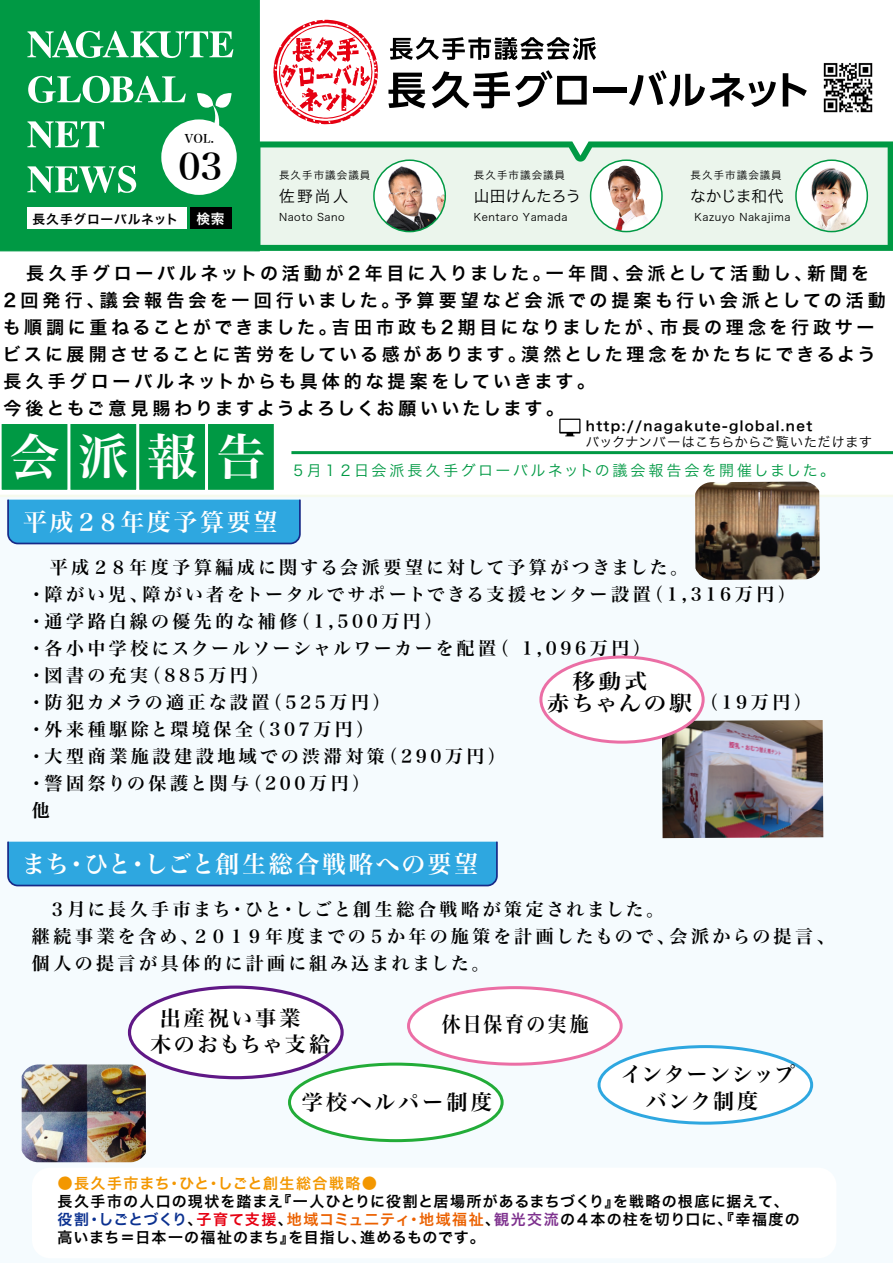
<style>
.page{position:relative;width:893px;height:1263px;background:#fff}
.page>*{position:absolute;margin:0;border:0;box-sizing:border-box;transform-origin:0 0}
.t1{font:49.5px "Hira Min Pro N W6";color:#fff}
.t2{font:36px "Hira Min Pro N W6";color:#000}
.t3{font:24px "Hira Min Pro N W6";letter-spacing:.11em;color:#fff}
.t4{font:21px/25.5px "Hira Min Pro N W6";letter-spacing:.12em;color:#000}
.t5{font:21px/27px "Hira Min Pro N W6";letter-spacing:.065em;color:#000}
.t6{font:21px/22.2px "Hira Min Pro N W6";letter-spacing:.12em;color:#000;scale:1.08 1}
.t7{font:21px "Hira Min Pro N W6";letter-spacing:.15em;color:#000}
.t8{font:21px "Hira Min Pro N W6";letter-spacing:.12em;color:#000;scale:.9 1}
.t9{font:18px/27px "Hira Min Pro N W6";letter-spacing:.18em;color:#000}
.t10{font:18px/27px "Hira Kaku Pro N W6";letter-spacing:.19em;color:#000}
.t11{font:15.75px "Hira Kaku Pro N W3";letter-spacing:-.005em;color:#000}
.t12{font:15.75px "Hira Kaku Pro N W3";letter-spacing:-.035em;color:#000}
.t13{font:15px/18px "Hira Kaku Pro N W6";letter-spacing:.065em;color:#000}
.t14{font:15px "Hira Kaku Pro N W3";letter-spacing:.16em;color:#094}
.t15{font:13.65px "Hira Kaku Pro N W6";color:#fff}
.t16{font:13.5px "Hira Kaku Pro N W6";letter-spacing:.1em;color:#000}
.t17{font:13.5px "Hira Kaku Pro N W3";letter-spacing:.005em;color:#000}
.t18{font:12.75px "Hira Kaku Pro N W6";letter-spacing:.06em;color:#000}
.t19{font:11.7px "Hira Min Pro N W6";color:#000}
.t20{font:10.5px "Hira Kaku Pro N W3";letter-spacing:.05em;color:#000}
.t21{font:10.5px "Hira Kaku Pro N W3";letter-spacing:.1em;color:#000}
.s1{font-size:15.3px;color:#f39700}
.s2{color:#f39700}
.s3{color:#0b3190}
.s4{color:#e60012}
.s5{color:#eb6100}
.s6{color:#7e318e}
</style>
<div class="page">
<div style="left:0;top:495px;width:893px;height:668px;background:#f5fbfe"></div>
<img style="left:662px;top:720px;width:161px;height:118px">
<svg style="left:260px;top:141px;width:633px;height:110px;background:#c7e7d2"></svg>
<svg style="left:273px;top:20px;width:105px;height:104px"></svg>
<div style="left:0;top:0;width:260px;height:251px;background:#094"></div>
<div style="left:591px;top:160px;width:71px;height:72px;background:#fff;border-radius:50%"></div>
<img style="left:608px;top:165px;width:46px;height:67px">
<div style="left:590px;top:159px;width:73px;height:73px;border:2px solid #094;border-radius:50%"></div>
<svg style="left:27px;top:31px;width:206px;height:27px"></svg>
<svg style="left:28px;top:76px;width:158px;height:27px"></svg>
<svg style="left:27px;top:121px;width:77px;height:27px"></svg>
<svg style="left:27px;top:166px;width:109px;height:27px"></svg>
<img style="left:374px;top:160px;width:71px;height:72px;border-radius:36px">
<div style="left:373px;top:159px;width:73px;height:73px;border:2px solid #094;border-radius:50%"></div>
<img style="left:796px;top:160px;width:71px;height:72px">
<div style="left:795px;top:159px;width:73px;height:73px;border:2px solid #094;border-radius:50%"></div>
<div style="left:28px;top:208px;width:159px;height:21px;background:#fff"></div>
<div style="left:190px;top:208px;width:42px;height:21px;background:#000"></div>
<svg style="left:390px;top:37px;width:206px;height:23px"></svg>
<svg style="left:388px;top:73px;width:37px;height:35px"></svg>
<svg style="left:432px;top:70px;width:155px;height:38px"></svg>
<div style="left:593px;top:87px;width:34px;height:6px;background:#000"></div>
<svg style="left:629px;top:70px;width:147px;height:37px"></svg>
<svg style="left:783px;top:73px;width:24px;height:34px"></svg>
<div style="left:163px;top:121px;width:72px;height:72px;background:#fff;border-radius:50%"></div>
<div style="left:161px;top:119px;width:76px;height:76px;border:3px solid #fff;border-radius:50%"></div>
<svg style="left:197px;top:92px;width:34px;height:35px"></svg>
<img style="left:823px;top:63px;width:50px;height:50px">
<svg style="left:6px;top:498px;width:296px;height:47px;background:#38a6dd"></svg>
<svg style="left:559px;top:419px;width:21px;height:17px"></svg>
<div style="left:541px;top:657px;width:162px;height:85px;background:#fff;border-radius:50%"></div>
<div style="left:539px;top:655px;width:166px;height:89px;border:3px solid #eb6ea5;border-radius:50%"></div>
<div style="left:129px;top:987px;width:213px;height:91px;background:#fff;border-radius:50%"></div>
<div style="left:128px;top:985px;width:216px;height:94px;border:3px solid #601886;border-radius:50%"></div>
<div style="left:599px;top:1046px;width:213px;height:77px;background:#fff;border-radius:50%"></div>
<div style="left:597px;top:1045px;width:216px;height:80px;border:3px solid #2ea7e0;border-radius:50%"></div>
<div style="left:0;top:422px;width:70px;height:70px;background:#094;border:2px solid #fff"></div>
<div style="left:68px;top:422px;width:70px;height:70px;background:#094;border:2px solid #fff"></div>
<div style="left:137px;top:422px;width:70px;height:70px;background:#094;border:2px solid #fff"></div>
<div style="left:206px;top:422px;width:70px;height:70px;background:#094;border:2px solid #fff"></div>
<hr style="left:291px;top:451px;width:602px;height:3px;background:#094">
<div style="left:408px;top:988px;width:213px;height:76px;background:#fff;border-radius:50%"></div>
<div style="left:407px;top:986px;width:216px;height:80px;border:3px solid #eb6ea5;border-radius:50%"></div>
<svg style="left:6px;top:840px;width:493px;height:47px;background:#38a6dd"></svg>
<div style="left:289px;top:1064px;width:213px;height:77px;background:#fff;border-radius:50%"></div>
<div style="left:288px;top:1062px;width:216px;height:80px;border:3px solid #22ac38;border-radius:50%"></div>
<img style="left:695px;top:482px;width:125px;height:98px">
<img style="left:22px;top:1064px;width:124px;height:98px">
<p class="t19" style="left:184px;top:128px;width:31px">VOL.</p>
<h2 class="t2" style="left:178px;top:134px;width:46px">03</h2>
<p class="t21" style="left:279px;top:166px;width:93px">長久手市議会議員</p>
<p class="t11" style="left:279px;top:182px;width:71px">佐野尚人</p>
<p class="t20" style="left:279px;top:208px;width:67px">Naoto Sano</p>
<p class="t21" style="left:474px;top:166px;width:93px">長久手市議会議員</p>
<p class="t12" style="left:474px;top:182px;width:109px">山田けんたろう</p>
<p class="t20" style="left:474px;top:208px;width:95px">Kentaro Yamada</p>
<p class="t21" style="left:691px;top:166px;width:93px">長久手市議会議員</p>
<p class="t11" style="left:690px;top:182px;width:95px">なかじま和代</p>
<p class="t18" style="left:32px;top:207px;width:147px">長久手グローバルネット</p>
<p class="t15" style="left:196px;top:206px;width:30px">検索</p>
<p class="t20" style="left:695px;top:208px;width:97px">Kazuyo Nakajima</p>
<p class="t10" style="left:3px;top:259px;width:885px;text-indent:24px">長久手グローバルネットの活動が2年目に入りました。一年間、会派として活動し、新聞を2回発行、議会報告会を一回行いました。予算要望など会派での提案も行い会派としての活動も順調に重ねることができました。吉田市政も2期目になりましたが、市長の理念を行政サービスに展開させることに苦労をしている感があります。漠然とした理念をかたちにできるよう長久手グローバルネットからも具体的な提案をしていきます。<br>今後ともご意見賜わりますようよろしくお願いいたします。</p>
<h1 class="t1" style="left:10px;top:412px;width:257px">会派報告</h1>
<h3 class="t3" style="left:23px;top:501px;width:256px">平成２８年度予算要望</h3>
<p class="t16" style="left:586px;top:414px;width:228px">http://nagakute-global.net</p>
<p class="t17" style="left:586px;top:430px;width:288px">バックナンバーはこちらからご覧いただけます</p>
<p class="t14" style="left:291px;top:457px;width:546px">５月１２日会派長久手グローバルネットの議会報告会を開催しました。</p>
<p class="t9" style="left:27px;top:553px;width:786px;text-indent:22px">平成２８年度予算編成に関する会派要望に対して予算がつきました。<br>・障がい児、障がい者をトータルでサポートできる支援センター設置（1,316万円）・通学路白線の優先的な補修（1,500万円）<br>・各小中学校にスクールソーシャルワーカーを配置（ 1,096万円）<br>・図書の充実（885万円）<br>・防犯カメラの適正な設置（525万円）　　　　　　　　　　　　　　　（19万円）・外来種駆除と環境保全（307万円）<br>・大型商業施設建設地域での渋滞対策（290万円）　<br>・警固祭りの保護と関与（200万円）<br>他</p>
<p class="t6" style="left:547px;top:669px;width:136px;text-indent:26px">移動式<br>赤ちゃんの駅</p>
<h3 class="t3" style="left:22px;top:843px;width:458px">まち・ひと・しごと創生総合戦略への要望</h3>
<p class="t9" style="left:32px;top:895px;width:804px;text-indent:16px">３月に長久手市まち・ひと・しごと創生総合戦略が策定されました。<br>継続事業を含め、２０１９年度までの５か年の施策を計画したもので、会派からの提言、個人の提言が具体的に計画に組み込まれました。</p>
<p class="t4" style="left:150px;top:1004px;width:181px;text-indent:10px">出産祝い事業<br>木のおもちゃ支給</p>
<p class="t8" style="left:442px;top:1006px;width:165px">休日保育の実施</p>
<p class="t7" style="left:302px;top:1084px;width:192px">学校ヘルパー制度</p>
<p class="t5" style="left:621px;top:1059px;width:176px">インターンシップ　バンク制度</p>
<p class="t13" style="left:57px;top:1174px;width:744px"><span class="s1">●</span><span class="s2">長久手市まち・ひと・しごと創生総合戦略</span><span class="s1">●<br></span>長久手市の人口の現状を踏まえ『一人ひとりに役割と居場所があるまちづくり』を戦略の根底に据えて、<span class="s3">役割・しごとづくり</span>、<span class="s4">子育て支援</span>、<span class="s5">地域コミュ二ティ・地域福祉</span>、<span class="s6">観光交流</span>の４本の柱を切り口に、『幸福度の高いまち＝日本一の福祉のまち』を目指し、進めるものです。</p>
</div>
